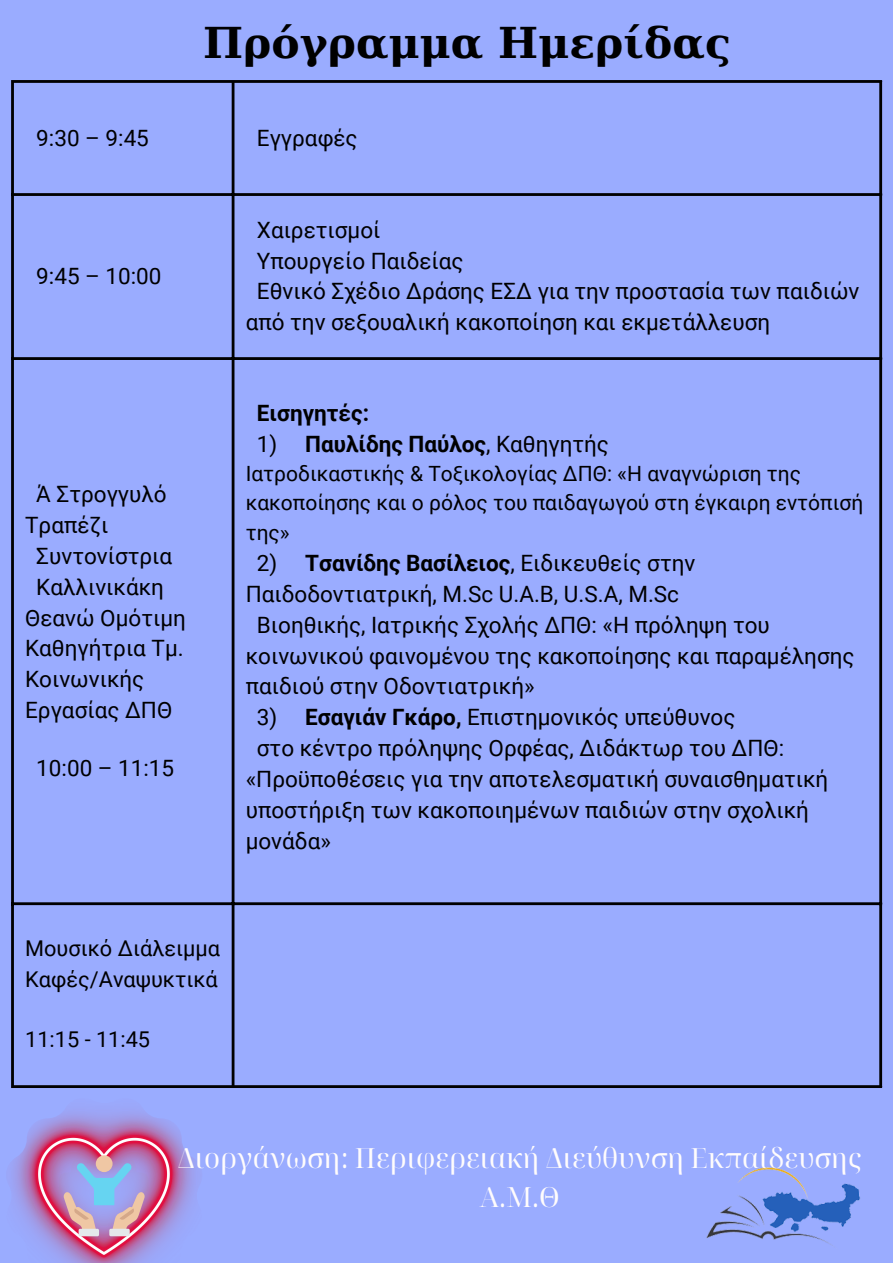
<style>
.page{position:relative;width:893px;height:1263px;background:#9aacff}
.page>*{position:absolute;margin:0;border:0;box-sizing:border-box;transform-origin:0 0}
.t1{font:700 42.45px "DejaVu Serif";color:#000}
.t2{font:27.75px/38.7px "Noto Serif Display";color:#fffcfc;text-align:center}
.t3{font:22.5px/30.9px "Roboto";color:#000}
.t4{font:700 22.5px "Roboto";color:#000}
.t5{font:21.75px/30.4px "Roboto";color:#000}
.t6{font:21px/29.2px "Roboto";color:#000}
.s1{font-weight:400}
.s2{font-weight:700}
</style>
<div class="page">
<img style="left:11px;top:1111px;width:185px;height:152px">
<img style="left:706px;top:1167px;width:154px;height:79px">
<div style="left:96px;top:1155px;width:17px;height:17px;background:#efc7a4;border-radius:50%"></div>
<svg style="left:63px;top:1163px;width:83px;height:73px"></svg>
<hr style="left:11px;top:83px;width:3px;height:1002px;background:#000">
<hr style="left:232px;top:83px;width:2px;height:1002px;background:#000">
<hr style="left:879px;top:83px;width:3px;height:1002px;background:#000">
<hr style="left:11px;top:80px;width:871px;height:3px;background:#000">
<hr style="left:11px;top:193px;width:871px;height:3px;background:#000">
<hr style="left:11px;top:357px;width:871px;height:3px;background:#000">
<hr style="left:11px;top:902px;width:871px;height:3px;background:#000">
<hr style="left:11px;top:1085px;width:871px;height:3px;background:#000">
<p class="t1" style="left:203px;top:19px;width:529px">Πρόγραμμα Ημερίδας</p>
<p class="t3" style="left:36px;top:123px;width:114px">9:30 – 9:45</p>
<p class="t3" style="left:257px;top:123px;width:102px">Εγγραφές</p>
<p class="t3" style="left:36px;top:261px;width:127px">9:45 – 10:00</p>
<p class="t3" style="left:25px;top:479px;width:143px;text-indent:11px">Ά Στρογγυλό<br>Τραπέζι</p>
<p class="t3" style="left:36px;top:540px;width:137px">Συντονίστρια</p>
<p class="t3" style="left:25px;top:571px;width:162px;text-indent:11px">Καλλινικάκη<br>Θεανώ Ομότιμη<br>Καθηγήτρια Τμ.<br>Κοινωνικής<br>Εργασίας ΔΠΘ</p>
<p class="t3" style="left:36px;top:753px;width:139px">10:00 – 11:15</p>
<p class="t3" style="left:257px;top:214px;width:125px">Χαιρετισμοί</p>
<p class="t3" style="left:257px;top:245px;width:208px">Υπουργείο Παιδείας</p>
<p class="t3" style="left:246px;top:276px;width:615px;text-indent:11px">Εθνικό Σχέδιο Δράσης ΕΣΔ για την προστασία των παιδιών από την σεξουαλική κακοποίηση και εκμετάλλευση</p>
<p class="t4" style="left:257px;top:400px;width:114px">Εισηγητές:</p>
<p class="t4" style="left:257px;top:431px;width:354px"><span class="s1">1)</span> Παυλίδης Παύλος<span class="s1">, Καθηγητής</span></p>
<p class="t6" style="left:246px;top:459px;width:619px">Ιατροδικαστικής &amp; Τοξικολογίας ΔΠΘ: «Η αναγνώριση της κακοποίησης και ο ρόλος του παιδαγωγού στη έγκαιρη εντόπισή της»</p>
<p class="t3" style="left:246px;top:547px;width:451px;text-indent:11px">2) <span class="s2">Τσανίδης Βασίλειος</span>, Ειδικευθείς στην<br>Παιδοδοντιατρική, M.Sc U.A.B, U.S.A, M.Sc</p>
<p class="t3" style="left:246px;top:609px;width:610px;text-indent:11px">Βιοηθικής, Ιατρικής Σχολής ΔΠΘ: «Η πρόληψη του κοινωνικού φαινομένου της κακοποίησης και παραμέλησης παιδιού στην Οδοντιατρική»</p>
<p class="t3" style="left:257px;top:702px;width:480px">3) <span class="s2">Εσαγιάν Γκάρο,</span> Επιστημονικός υπεύθυνος</p>
<p class="t3" style="left:246px;top:733px;width:584px;text-indent:11px">στο κέντρο πρόληψης Ορφέας, Διδάκτωρ του ΔΠΘ: «Προϋποθέσεις για την αποτελεσματική συναισθηματική υποστήριξη των κακοποιημένων παιδιών στην σχολική μονάδα»</p>
<p class="t5" style="left:25px;top:934px;width:196px">Μουσικό Διάλειμμα<br>Καφές/Αναψυκτικά</p>
<p class="t5" style="left:25px;top:1025px;width:126px">11:15 - 11:45</p>
<p class="t2" style="left:178px;top:1138px;width:685px">Διοργάνωση: Περιφερειακή Διεύθυνση Εκπαίδευσης<br>Α.Μ.Θ</p>
</div>
